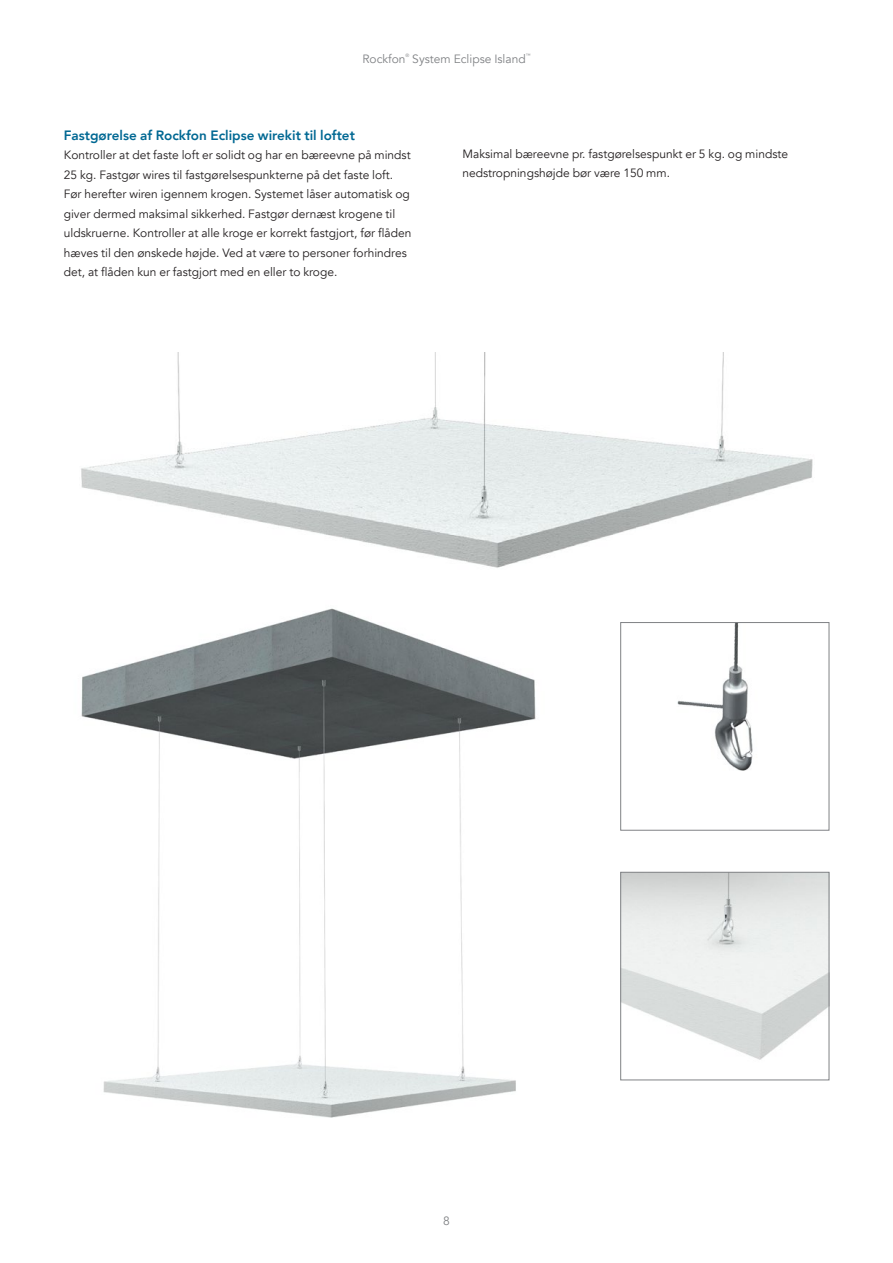
<style>
.page{position:relative;width:893px;height:1263px;background:#fff}
.page>*{position:absolute;margin:0;border:0;box-sizing:border-box;transform-origin:0 0}
.t1{font:800 13.5px "Avenir";color:#006893}
.t2{font:12px/19.5px "Avenir";color:#231f20}
.t3{font:12px "Avenir";color:#808285}
.t4{font:4.8px "Avenir";color:#808285}
</style>
<div class="page">
<img style="left:81px;top:352px;width:732px;height:216px">
<img style="left:81px;top:608px;width:455px;height:510px">
<img style="left:677px;top:624px;width:76px;height:147px">
<div style="left:620px;top:622px;width:209px;height:208px;border:1px solid #808285"></div>
<img style="left:622px;top:874px;width:205px;height:186px">
<div style="left:620px;top:872px;width:209px;height:208px;border:1px solid #808285"></div>
<p class="t3" style="left:362px;top:52px;width:45px">Rockfon</p>
<p class="t4" style="left:406px;top:53px;width:5px">®</p>
<p class="t3" style="left:412px;top:52px;width:115px">System Eclipse Island</p>
<p class="t4" style="left:526px;top:53px;width:6px">™</p>
<p class="t1" style="left:64px;top:124px;width:293px">Fastgørelse af Rockfon Eclipse wirekit til loftet</p>
<p class="t2" style="left:64px;top:146px;width:349px">Kontroller at det faste loft er solidt og har en bæreevne på mindst 25 kg. Fastgør wires til fastgørelsespunkterne på det faste loft.<br>Før herefter wiren igennem krogen. Systemet låser automatisk og giver dermed maksimal sikkerhed. Fastgør dernæst krogene til uldskruerne. Kontroller at alle kroge er korrekt fastgjort, før flåden hæves til den ønskede højde. Ved at være to personer forhindres det, at flåden kun er fastgjort med en eller to kroge.</p>
<p class="t2" style="left:462px;top:144px;width:327px">Maksimal bæreevne pr. fastgørelsespunkt er 5 kg. og mindste nedstropningshøjde bør være 150 mm.</p>
<p class="t3" style="left:443px;top:1213px;width:8px">8</p>
</div>
